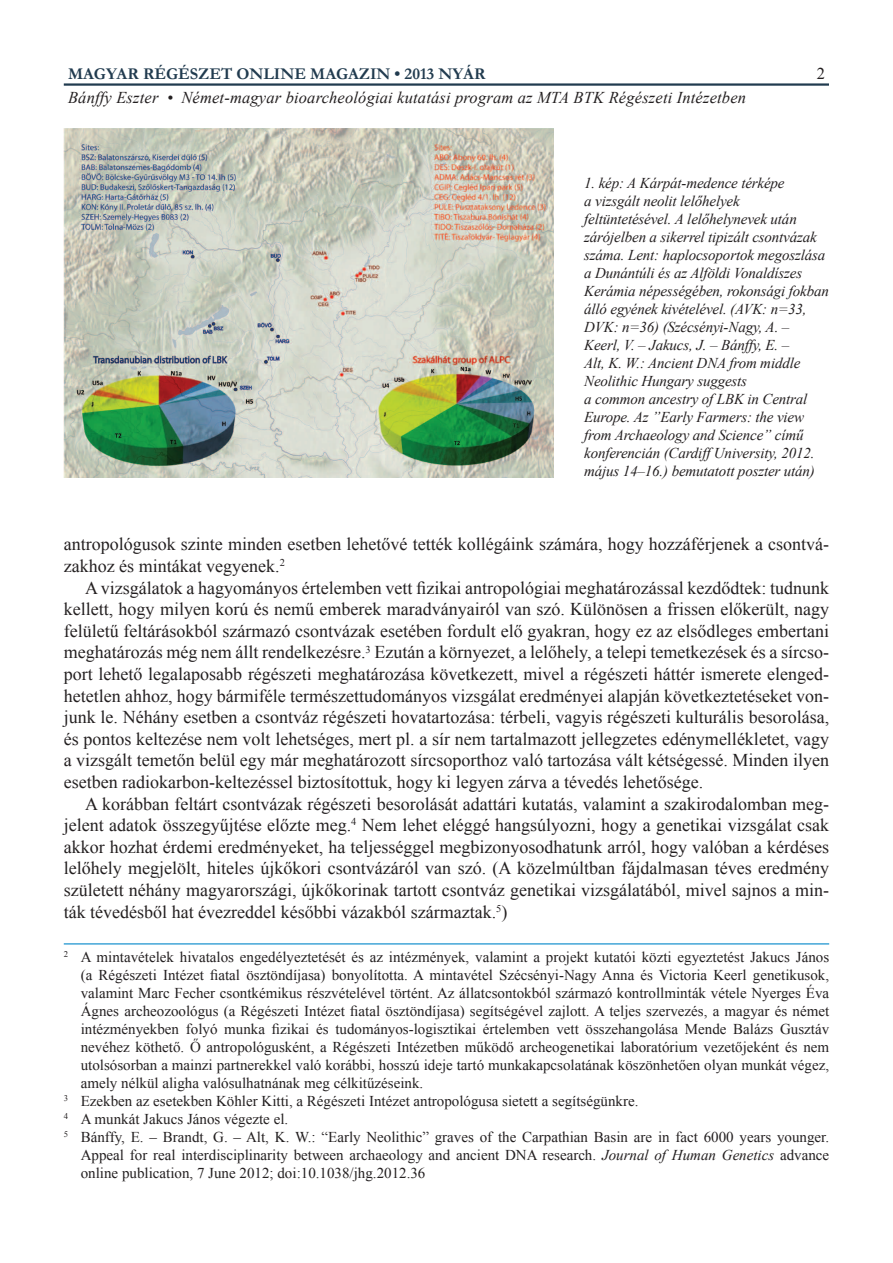
<style>
.page{position:relative;width:893px;height:1263px;background:#fff}
.page>*{position:absolute;margin:0;border:0;box-sizing:border-box;transform-origin:0 0}
.t1{font:18px/21.6px "Times New Roman";color:#231f20;text-align:justify}
.t2{font:italic 16.5px "Times New Roman";letter-spacing:.01em;color:#231f20}
.t3{font:700 16.5px "Garamond";color:#213b4f}
.t4{font:16.5px "Times New Roman";color:#231f20}
.t5{font:15px "Times New Roman";color:#231f20}
.t6{font:italic 15px/18px "Times New Roman";letter-spacing:-.01em;color:#231f20}
.s1{font-style:italic}
</style>
<div class="page">
<hr style="left:64px;top:83px;width:765px;height:3px;background:#213b4f">
<hr style="left:64px;top:943px;width:765px;height:1px;background:#0387ca">
<img style="left:64px;top:128px;width:490px;height:350px">
<p class="t3" style="left:68px;top:62px;width:419px">MAGYAR RÉGÉSZET ONLINE MAGAZIN • 2013 NYÁR</p>
<p class="t2" style="left:68px;top:87px;width:680px">Bánffy Eszter • Német-magyar bioarcheológiai kutatási program az MTA BTK Régészeti Intézetben</p>
<p class="t4" style="left:817px;top:62px;width:10px">2</p>
<p class="t6" style="left:584px;top:174px;width:246px">1. kép: A Kárpát-medence térképe<br>a vizsgált neolit lelőhelyek feltüntetésével. A lelőhelynevek után zárójelben a sikerrel tipizált csontvázak száma. Lent: haplocsoportok megoszlása a Dunántúli és az Alföldi Vonaldíszes Kerámia népességében, rokonsági fokban álló egyének kivételével. (AVK: n=33, DVK: n=36) (Szécsényi-Nagy, A. – Keerl, V. – Jakucs, J. – Bánffy, E. –<br>Alt, K. W.: Ancient DNA from middle Neolithic Hungary suggests<br>a common ancestry of LBK in Central Europe. Az ”Early Farmers: the view from Archaeology and Science” című konferencián (Cardiff University, 2012. május 14–16.) bemutatott poszter után)</p>
<p class="t1" style="left:64px;top:533px;width:767px">antropológusok szinte minden esetben lehetővé tették kollégáink számára, hogy hozzáférjenek a csontvá&shy;zakhoz és mintákat vegyenek.<sup>2</sup></p>
<p class="t1" style="left:64px;top:576px;width:767px;text-indent:21px">A vizsgálatok a hagyományos értelemben vett fizikai antropológiai meghatározással kezdődtek: tudnunk kellett, hogy milyen korú és nemű emberek maradványairól van szó. Különösen a frissen előkerült, nagy felületű feltárásokból származó csontvázak esetében fordult elő gyakran, hogy ez az elsődleges embertani meghatározás még nem állt rendelkezésre.<sup>3</sup> Ezután a környezet, a lelőhely, a telepi temetkezések és a sírcso&shy;port lehető legalaposabb régészeti meghatározása következett, mivel a régészeti háttér ismerete elenged&shy;hetetlen ahhoz, hogy bármiféle természettudományos vizsgálat eredményei alapján következtetéseket von&shy;junk le. Néhány esetben a csontváz régészeti hovatartozása: térbeli, vagyis régészeti kulturális besorolása, és pontos keltezése nem volt lehetséges, mert pl. a sír nem tartalmazott jellegzetes edénymellékletet, vagy a vizsgált temetőn belül egy már meghatározott sírcsoporthoz való tartozása vált kétségessé. Minden ilyen esetben radiokarbon-keltezéssel biztosítottuk, hogy ki legyen zárva a tévedés lehetősége.</p>
<p class="t1" style="left:64px;top:792px;width:767px;text-indent:21px">A korábban feltárt csontvázak régészeti besorolását adattári kutatás, valamint a szakirodalomban meg&shy;jelent adatok összegyűjtése előzte meg.<sup>4</sup> Nem lehet eléggé hangsúlyozni, hogy a genetikai vizsgálat csak akkor hozhat érdemi eredményeket, ha teljességgel megbizonyosodhatunk arról, hogy valóban a kérdéses lelőhely megjelölt, hiteles újkőkori csontvázáról van szó. (A közelmúltban fájdalmasan téves eredmény született néhány magyarországi, újkőkorinak tartott csontváz genetikai vizsgálatából, mivel sajnos a min&shy;ták tévedésből hat évezreddel későbbi vázakból származtak.<sup>5</sup>)</p>
<p class="t5" style="left:64px;top:947px;width:767px"><sup>2</sup> A mintavételek hivatalos engedélyeztetését és az intézmények, valamint a projekt kutatói közti egyeztetést Jakucs János</p>
<p class="t5" style="left:81px;top:965px;width:750px">(a Régészeti Intézet fiatal ösztöndíjasa) bonyolította. A mintavétel Szécsényi-Nagy Anna és Victoria Keerl genetikusok,</p>
<p class="t5" style="left:81px;top:983px;width:750px">valamint Marc Fecher csontkémikus részvételével történt. Az állatcsontokból származó kontrollminták vétele Nyerges Éva</p>
<p class="t5" style="left:81px;top:1001px;width:750px">Ágnes archeozoológus (a Régészeti Intézet fiatal ösztöndíjasa) segítségével zajlott. A teljes szervezés, a magyar és német</p>
<p class="t5" style="left:81px;top:1019px;width:750px">intézményekben folyó munka fizikai és tudományos-logisztikai értelemben vett összehangolása Mende Balázs Gusztáv</p>
<p class="t5" style="left:81px;top:1037px;width:750px">nevéhez köthető. Ő antropológusként, a Régészeti Intézetben működő archeogenetikai laboratórium vezetőjeként és nem</p>
<p class="t5" style="left:81px;top:1055px;width:750px">utolsósorban a mainzi partnerekkel való korábbi, hosszú ideje tartó munkakapcsolatának köszönhetően olyan munkát végez,</p>
<p class="t5" style="left:81px;top:1073px;width:344px">amely nélkül aligha valósulhatnának meg célkitűzéseink.</p>
<p class="t5" style="left:64px;top:1091px;width:576px"><sup>3</sup> Ezekben az esetekben Köhler Kitti, a Régészeti Intézet antropológusa sietett a segítségünkre.</p>
<p class="t5" style="left:64px;top:1109px;width:226px"><sup>4</sup> A munkát Jakucs János végezte el.</p>
<p class="t5" style="left:64px;top:1127px;width:767px"><sup>5</sup> Bánffy, E. – Brandt, G. – Alt, K. W.: “Early Neolithic” graves of the Carpathian Basin are in fact 6000 years younger.</p>
<p class="t5" style="left:81px;top:1145px;width:750px">Appeal for real interdisciplinarity between archaeology and ancient DNA research. <span class="s1">Journal of Human Genetics</span> advance</p>
<p class="t5" style="left:81px;top:1163px;width:346px">online publication, 7 June 2012; doi:10.1038/jhg.2012.36</p>
</div>
